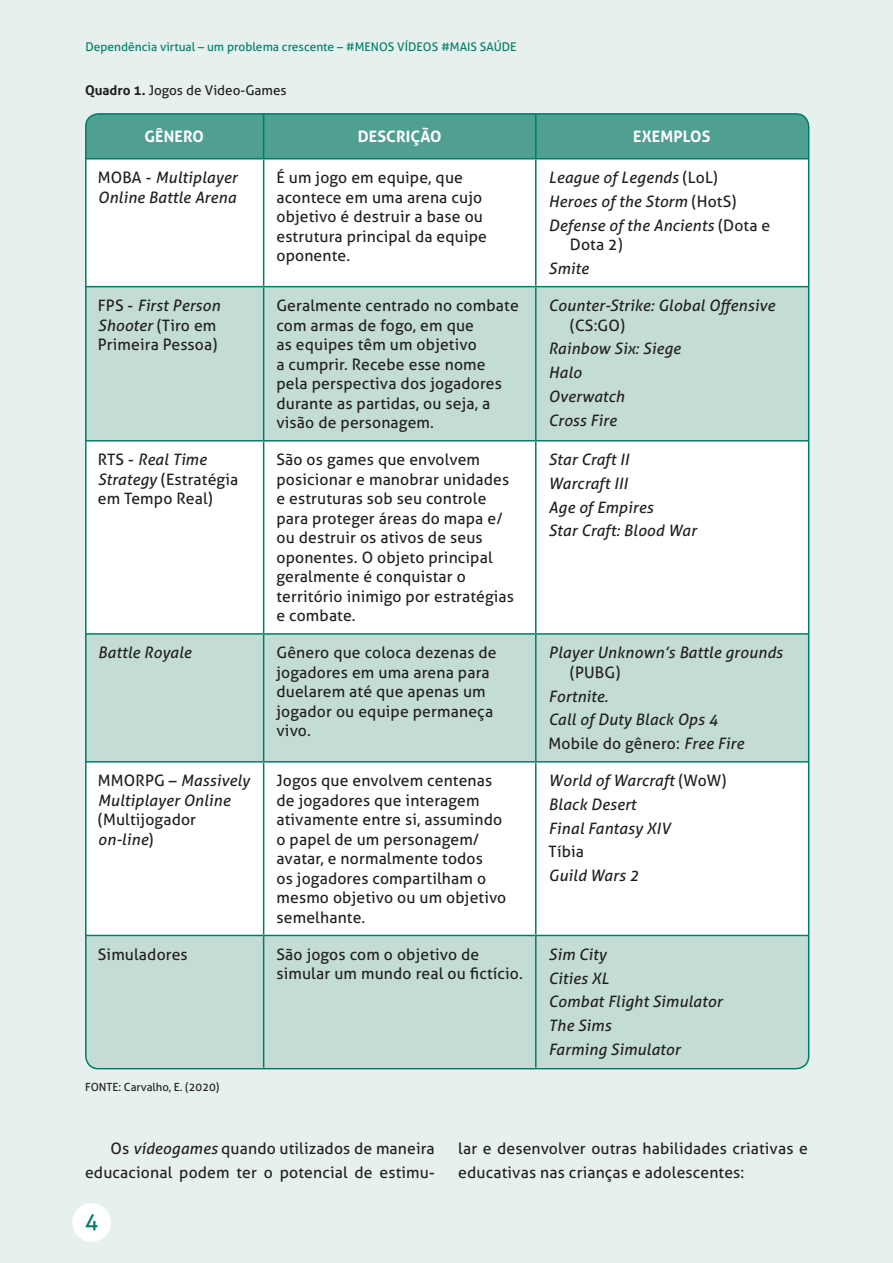
<style>
.page{position:relative;width:893px;height:1263px;background:#e6f0ed}
.page>*{position:absolute;margin:0;border:0;box-sizing:border-box;transform-origin:0 0}
.t1{font:22.5px "Aller";color:#007d67}
.t2{font:15.75px/19.5px "Aller";letter-spacing:.01em;color:#231f20}
.t3{font:italic 15.75px/23.7px "Aller";letter-spacing:.01em;color:#231f20}
.t4{font:700 15.75px "Aller";letter-spacing:.01em;color:#fff}
.t5{font:13.5px "Aller";color:#231f20}
.t6{font:12px "Aller";color:#007d67}
.t7{font:11.25px "Aller";color:#231f20}
.s1{font-weight:700}
.s2{font-style:normal}
.s3{font-style:italic}
</style>
<div class="page">
<div style="left:72px;top:1203px;width:39px;height:39px;background:#fff;border-radius:50%"></div>
<div style="left:86px;top:114px;width:722px;height:44px;background:#4fa091"></div>
<div style="left:88px;top:159px;width:718px;height:127px;background:#fff"></div>
<svg style="left:86px;top:287px;width:722px;height:780px;background:#deebe8"></svg>
<hr style="left:263px;top:114px;width:1px;height:44px;background:#007d67">
<hr style="left:535px;top:114px;width:1px;height:44px;background:#007d67">
<hr style="left:86px;top:158px;width:178px;height:1px;background:#007d67">
<hr style="left:264px;top:158px;width:272px;height:1px;background:#007d67">
<hr style="left:263px;top:159px;width:1px;height:127px;background:#007d67">
<hr style="left:536px;top:158px;width:272px;height:1px;background:#007d67">
<hr style="left:535px;top:159px;width:1px;height:127px;background:#007d67">
<hr style="left:86px;top:286px;width:178px;height:1px;background:#007d67">
<hr style="left:264px;top:286px;width:272px;height:1px;background:#007d67">
<hr style="left:263px;top:287px;width:1px;height:153px;background:#007d67">
<hr style="left:536px;top:286px;width:272px;height:1px;background:#007d67">
<hr style="left:535px;top:287px;width:1px;height:153px;background:#007d67">
<hr style="left:86px;top:440px;width:178px;height:1px;background:#007d67">
<hr style="left:264px;top:440px;width:272px;height:1px;background:#007d67">
<hr style="left:263px;top:441px;width:1px;height:192px;background:#007d67">
<hr style="left:536px;top:440px;width:272px;height:1px;background:#007d67">
<hr style="left:535px;top:441px;width:1px;height:192px;background:#007d67">
<hr style="left:86px;top:633px;width:178px;height:2px;background:#007d67">
<hr style="left:264px;top:633px;width:272px;height:2px;background:#007d67">
<hr style="left:263px;top:635px;width:1px;height:126px;background:#007d67">
<hr style="left:536px;top:633px;width:272px;height:2px;background:#007d67">
<hr style="left:535px;top:635px;width:1px;height:126px;background:#007d67">
<hr style="left:86px;top:761px;width:178px;height:1px;background:#007d67">
<hr style="left:264px;top:761px;width:272px;height:1px;background:#007d67">
<hr style="left:263px;top:762px;width:1px;height:173px;background:#007d67">
<hr style="left:536px;top:761px;width:272px;height:1px;background:#007d67">
<hr style="left:535px;top:762px;width:1px;height:173px;background:#007d67">
<hr style="left:86px;top:935px;width:178px;height:1px;background:#007d67">
<hr style="left:264px;top:935px;width:272px;height:1px;background:#007d67">
<hr style="left:263px;top:936px;width:1px;height:131px;background:#007d67">
<hr style="left:536px;top:935px;width:272px;height:1px;background:#007d67">
<hr style="left:535px;top:936px;width:1px;height:131px;background:#007d67">
<p class="t6" style="left:85px;top:39px;width:433px">Dependência virtual – um problema crescente – #MENOS VÍDEOS #MAIS SAÚDE</p>
<p class="t5" style="left:85px;top:82px;width:203px"><span class="s1">Quadro 1.</span> Jogos de Video-Games</p>
<p class="t4" style="left:145px;top:126px;width:61px">GÊNERO</p>
<p class="t4" style="left:358px;top:126px;width:85px">DESCRIÇÃO</p>
<p class="t4" style="left:633px;top:126px;width:79px">EXEMPLOS</p>
<p class="t3" style="left:98px;top:168px;width:141px;line-height:19.5px"><span class="s2">MOBA -</span> Multiplayer<br>Online Battle Arena</p>
<p class="t2" style="left:276px;top:168px;width:212px">É um jogo em equipe, que acontece em uma arena cujo objetivo é destruir a base ou estrutura principal da equipe oponente.</p>
<p class="t3" style="left:549px;top:166px;width:223px">League of Legends <span class="s2">(LoL)<br></span>Heroes of the Storm <span class="s2">(HotS)<br></span>Defense of the Ancients <span class="s2">(Dota e</span></p>
<p class="t2" style="left:570px;top:235px;width:55px">Dota 2)</p>
<p class="t3" style="left:549px;top:256px;width:42px">Smite</p>
<p class="t2" style="left:98px;top:296px;width:124px">FPS - <span class="s3">First Person<br>Shooter</span> (Tiro em<br>Primeira Pessoa)</p>
<p class="t2" style="left:276px;top:296px;width:244px">Geralmente centrado no combate com armas de fogo, em que<br>as equipes têm um objetivo<br>a cumprir. Recebe esse nome pela perspectiva dos jogadores durante as partidas, ou seja, a visão de personagem.</p>
<p class="t3" style="left:549px;top:293px;width:228px">Counter-Strike: Global Offensive</p>
<p class="t2" style="left:570px;top:315px;width:57px">(CS:GO)</p>
<p class="t3" style="left:549px;top:337px;width:134px">Rainbow Six: Siege<br>Halo<br>Overwatch<br>Cross Fire</p>
<p class="t2" style="left:98px;top:450px;width:142px">RTS - <span class="s3">Real Time<br>Strategy</span> (Estratégia em Tempo Real)</p>
<p class="t2" style="left:276px;top:450px;width:239px">São os games que envolvem posicionar e manobrar unidades e estruturas sob seu controle para proteger áreas do mapa e/ ou destruir os ativos de seus oponentes. O objeto principal geralmente é conquistar o território inimigo por estratégias e combate.</p>
<p class="t3" style="left:549px;top:448px;width:149px">Star Craft II<br>Warcraft III<br>Age of Empires<br>Star Craft: Blood War</p>
<p class="t3" style="left:98px;top:641px;width:95px">Battle Royale</p>
<p class="t2" style="left:276px;top:643px;width:222px">Gênero que coloca dezenas de jogadores em uma arena para duelarem até que apenas um jogador ou equipe permaneça vivo.</p>
<p class="t3" style="left:549px;top:641px;width:236px">Player Unknown’s Battle grounds</p>
<p class="t2" style="left:570px;top:662px;width:52px">(PUBG)</p>
<p class="t3" style="left:549px;top:684px;width:197px">Fortnite.<br>Call of Duty Black Ops 4<br><span class="s2">Mobile do gênero:</span> Free Fire</p>
<p class="t3" style="left:98px;top:771px;width:153px;line-height:19.5px"><span class="s2">MMORPG –</span> Massively<br>Multiplayer Online</p>
<p class="t2" style="left:98px;top:810px;width:100px">(Multijogador <span class="s3">on-line</span>)</p>
<p class="t2" style="left:276px;top:771px;width:231px">Jogos que envolvem centenas de jogadores que interagem ativamente entre si, assumindo o papel de um personagem/ avatar, e normalmente todos<br>os jogadores compartilham o mesmo objetivo ou um objetivo semelhante.</p>
<p class="t3" style="left:549px;top:769px;width:180px">World of Warcraft <span class="s2">(WoW)<br></span>Black Desert<br>Final Fantasy XIV</p>
<p class="t2" style="left:549px;top:842px;width:37px">Tíbia</p>
<p class="t3" style="left:549px;top:864px;width:92px">Guild Wars 2</p>
<p class="t2" style="left:98px;top:944px;width:91px">Simuladores</p>
<p class="t2" style="left:276px;top:944px;width:248px">São jogos com o objetivo de simular um mundo real ou fictício.</p>
<p class="t3" style="left:549px;top:942px;width:175px">Sim City<br>Cities XL<br>Combat Flight Simulator<br>The Sims<br>Farming Simulator</p>
<p class="t7" style="left:85px;top:1080px;width:136px">FONTE: Carvalho, E. (2020)</p>
<p class="t2" style="left:85px;top:1137px;width:351px;line-height:23.2px;text-align:right">Os <span class="s3">vídeogames</span> quando utilizados de maneira educacional podem ter o potencial de estimu-</p>
<p class="t2" style="left:458px;top:1137px;width:351px;line-height:23.2px">lar e desenvolver outras habilidades criativas e educativas nas crianças e adolescentes:</p>
<h1 class="t1" style="left:85px;top:1207px;width:15px">4</h1>
</div>
